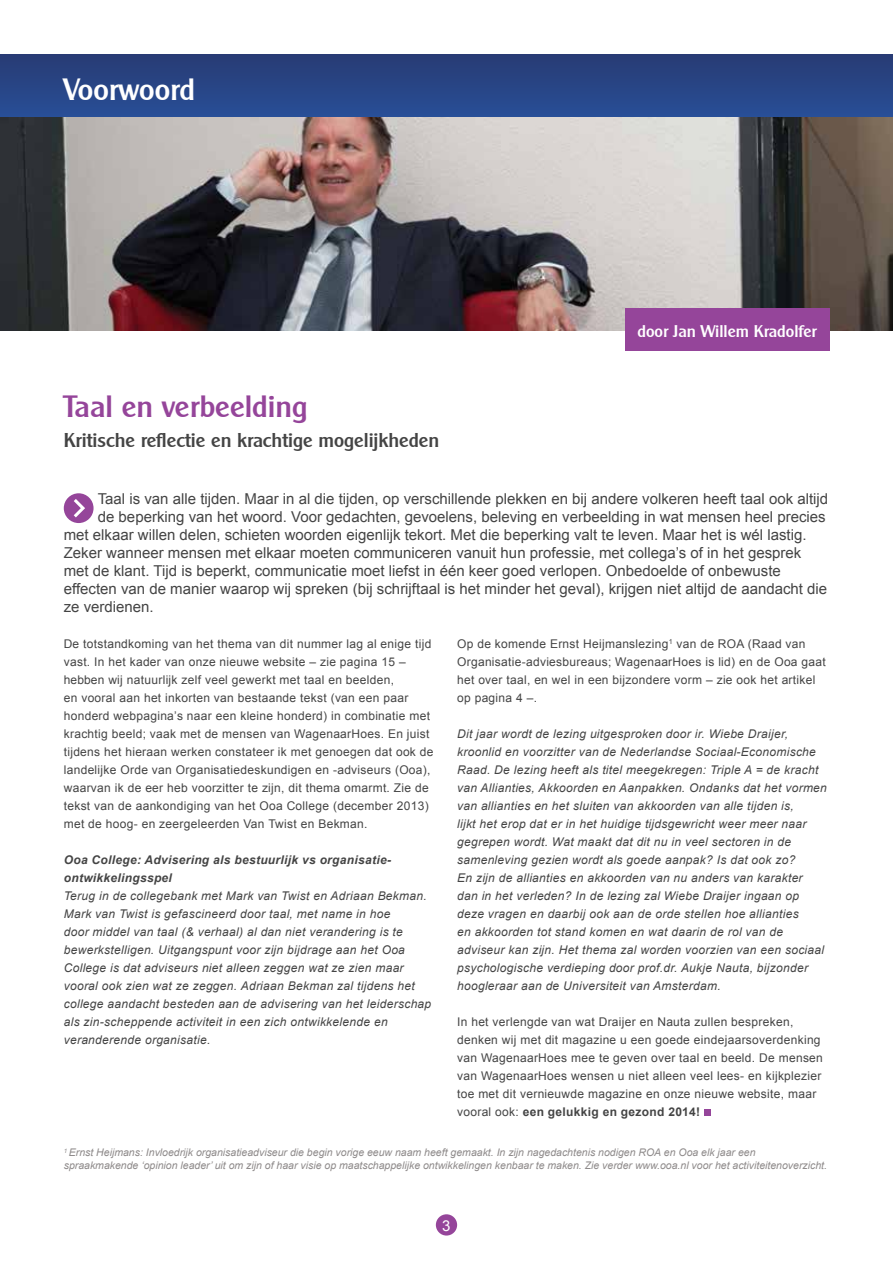
<style>
.page{position:relative;width:893px;height:1263px;background:#fff}
.page>*{position:absolute;margin:0;border:0;box-sizing:border-box;transform-origin:0 0}
.t1{font:500 30px "Cleargothic";color:#95459a}
.t2{font:500 30px "Cleargothic";color:#fff}
.t3{font:500 19.5px "Cleargothic";color:#444}
.t4{font:500 16.5px "Cleargothic";color:#fff}
.t5{font:15px "Arial";color:#444}
.t6{font:15px "Arial";color:#fff}
.t7{font:italic 12px/18px "Arial";letter-spacing:.025em;color:#444}
.t8{font:12px/18px "Arial";letter-spacing:.025em;color:#444}
.t9{font:italic 700 12px/18px "Arial";letter-spacing:.025em;color:#444}
.t10{font:italic 10.5px/12.6px "Arial";color:#8e8a8a}
.s1{font-weight:700}
</style>
<div class="page">
<div style="left:436px;top:1214px;width:21px;height:21px;background:#95459a;border-radius:50%"></div>
<div style="left:0;top:54px;width:893px;height:64px;background:linear-gradient(to bottom,#283b74,#284e97)"></div>
<img style="left:0;top:118px;width:893px;height:212px">
<div style="left:625px;top:308px;width:204px;height:42px;background:#95459a"></div>
<div style="left:704px;top:1109px;width:7px;height:6px;background:#95459a"></div>
<div style="left:64px;top:493px;width:30px;height:30px;background:#95459a;border-radius:50%"></div>
<svg style="left:74px;top:499px;width:11px;height:18px"></svg>
<h1 class="t2" style="left:64px;top:72px;width:133px">Voorwoord</h1>
<h1 class="t1" style="left:64px;top:388px;width:246px">Taal en verbeelding</h1>
<h2 class="t3" style="left:64px;top:428px;width:377px">Kritische reflectie en krachtige mogelijkheden</h2>
<h3 class="t4" style="left:637px;top:321px;width:181px">door Jan Willem Kradolfer</h3>
<p class="t5" style="left:98px;top:489px;width:732px">Taal is van alle tijden. Maar in al die tijden, op verschillende plekken en bij andere volkeren heeft taal ook altijd</p>
<p class="t5" style="left:98px;top:507px;width:729px">de beperking van het woord. Voor gedachten, gevoelens, beleving en verbeelding in wat mensen heel precies</p>
<p class="t5" style="left:64px;top:525px;width:744px">met elkaar willen delen, schieten woorden eigenlijk tekort. Met die beperking valt te leven. Maar het is wél lastig.</p>
<p class="t5" style="left:64px;top:543px;width:739px">Zeker wanneer mensen met elkaar moeten communiceren vanuit hun professie, met collega’s of in het gesprek</p>
<p class="t5" style="left:64px;top:561px;width:719px">met de klant. Tijd is beperkt, communicatie moet liefst in één keer goed verlopen. Onbedoelde of onbewuste</p>
<p class="t5" style="left:64px;top:579px;width:765px">effecten van de manier waarop wij spreken (bij schrijftaal is het minder het geval), krijgen niet altijd de aandacht die</p>
<p class="t5" style="left:64px;top:597px;width:92px">ze verdienen.</p>
<p class="t8" style="left:64px;top:635px;width:371px">De totstandkoming van het thema van dit nummer lag al enige tijd vast. In het kader van onze nieuwe website – zie pagina 15 – hebben wij natuurlijk zelf veel gewerkt met taal en beelden,<br>en vooral aan het inkorten van bestaande tekst (van een paar honderd webpagina’s naar een kleine honderd) in combinatie met krachtig beeld; vaak met de mensen van WagenaarHoes. En juist tijdens het hieraan werken constateer ik met genoegen dat ook de landelijke Orde van Organisatiedeskundigen en -adviseurs (Ooa), waarvan ik de eer heb voorzitter te zijn, dit thema omarmt. Zie de tekst van de aankondiging van het Ooa College (december 2013) met de hoog- en zeergeleerden Van Twist en Bekman.</p>
<p class="t9" style="left:64px;top:851px;width:329px">Ooa College: Advisering als bestuurlijk vs organisatie&shy;ontwikkelingsspel</p>
<p class="t7" style="left:64px;top:887px;width:369px">Terug in de collegebank met Mark van Twist en Adriaan Bekman.<br>Mark van Twist is gefascineerd door taal, met name in hoe<br>door middel van taal (&amp; verhaal) al dan niet verandering is te bewerkstelligen. Uitgangspunt voor zijn bijdrage aan het Ooa College is dat adviseurs niet alleen zeggen wat ze zien maar vooral ook zien wat ze zeggen. Adriaan Bekman zal tijdens het college aandacht besteden aan de advisering van het leiderschap als zin-scheppende activiteit in een zich ontwikkelende en veranderende organisatie.</p>
<p class="t8" style="left:457px;top:635px;width:370px">Op de komende Ernst Heijmanslezing<sup>1</sup> van de ROA (Raad van Organisatie-adviesbureaus; WagenaarHoes is lid) en de Ooa gaat het over taal, en wel in een bijzondere vorm – zie ook het artikel op pagina 4 –.</p>
<p class="t7" style="left:457px;top:725px;width:371px">Dit jaar wordt de lezing uitgesproken door ir. Wiebe Draijer, kroonlid en voorzitter van de Nederlandse Sociaal-Economische Raad. De lezing heeft als titel meegekregen: Triple A = de kracht van Allianties, Akkoorden en Aanpakken. Ondanks dat het vormen van allianties en het sluiten van akkoorden van alle tijden is,<br>lijkt het erop dat er in het huidige tijdsgewricht weer meer naar gegrepen wordt. Wat maakt dat dit nu in veel sectoren in de samenleving gezien wordt als goede aanpak? Is dat ook zo?<br>En zijn de allianties en akkoorden van nu anders van karakter<br>dan in het verleden? In de lezing zal Wiebe Draijer ingaan op deze vragen en daarbij ook aan de orde stellen hoe allianties<br>en akkoorden tot stand komen en wat daarin de rol van de adviseur kan zijn. Het thema zal worden voorzien van een sociaal psychologische verdieping door prof.dr. Aukje Nauta, bijzonder hoogleraar aan de Universiteit van Amsterdam.</p>
<p class="t8" style="left:457px;top:1013px;width:367px">In het verlengde van wat Draijer en Nauta zullen bespreken, denken wij met dit magazine u een goede eindejaarsoverdenking van WagenaarHoes mee te geven over taal en beeld. De mensen van WagenaarHoes wensen u niet alleen veel lees- en kijkplezier toe met dit vernieuwde magazine en onze nieuwe website, maar vooral ook: <span class="s1">een gelukkig en gezond 2014!</span></p>
<p class="t10" style="left:64px;top:1146px;width:765px"><sup>1</sup> Ernst Heijmans: Invloedrijk organisatieadviseur die begin vorige eeuw naam heeft gemaakt. In zijn nagedachtenis nodigen ROA en Ooa elk jaar een spraakmakende ‘opinion leader’ uit om zijn of haar visie op maatschappelijke ontwikkelingen kenbaar te maken. Zie verder www.ooa.nl voor het activiteitenoverzicht.</p>
<p class="t6" style="left:442px;top:1215px;width:10px">3</p>
</div>
